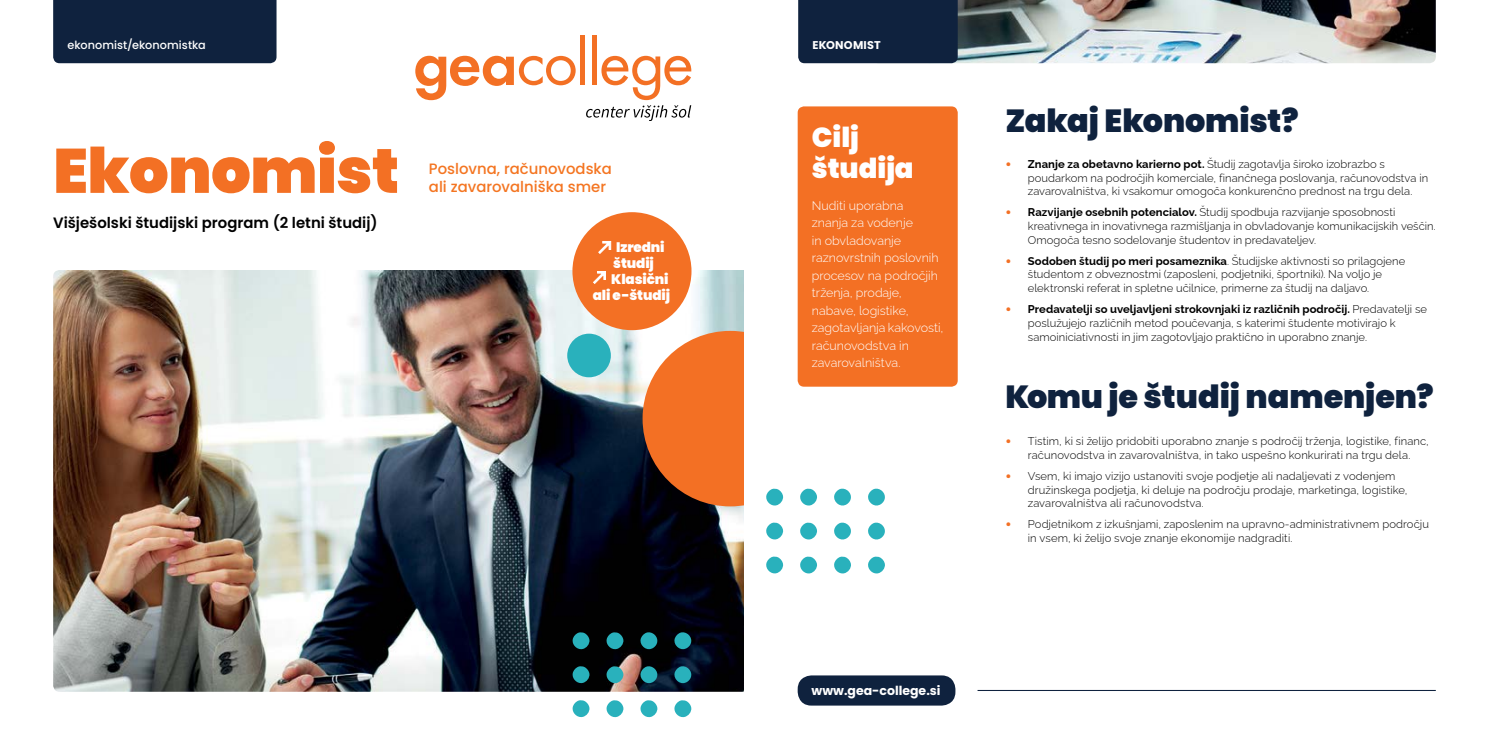
<style>
.page{position:relative;width:1489px;height:745px;background:#fff}
.page>*{position:absolute;margin:0;border:0;box-sizing:border-box;transform-origin:0 0}
.t1{font:900 62.5px "Poppins";letter-spacing:-.01em;color:#f37024}
.t2{font:900 31.88px "Poppins";letter-spacing:-.005em;color:#0f223e}
.t3{font:900 27.5px/31.2px "Poppins";color:#fff}
.t4{font:500 15px/18.8px "Poppins";color:#f47521}
.t5{font:600 15px "Poppins";color:#000}
.t6{font:900 13.75px/16.2px "Poppins";letter-spacing:-.01em;color:#fff;text-align:right}
.t7{font:300 12.5px/17.5px "Raleway";letter-spacing:-.005em;color:#fff}
.t8{font:700 12.5px "Poppins";color:#fff}
.t9{font:300 11.25px/13.8px "Raleway";letter-spacing:.005em;color:#000}
.t10{font:500 11.25px "Poppins";letter-spacing:.005em;color:#fff}
.t11{font:700 11.25px "Poppins";letter-spacing:.02em;color:#fff}
.s1{font-family:"Poppins";font-weight:900;color:#f37024}
.s2{font-weight:700}
</style>
<div class="page">
<img style="left:53px;top:270px;width:691px;height:421px">
<div style="left:572px;top:212px;width:119px;height:118px;background:#f37024;border-radius:50%"></div>
<svg style="left:598px;top:241px;width:13px;height:13px"></svg>
<svg style="left:593px;top:271px;width:13px;height:13px"></svg>
<div style="left:567px;top:333px;width:44px;height:44px;background:#29b1bc;border-radius:22px"></div>
<div style="left:642px;top:330px;width:176px;height:176px;background:#f37024;border-radius:50%"></div>
<div style="left:53px;top:0;width:223px;height:63px;background:#0f223e"></div>
<svg style="left:571px;top:631px;width:19px;height:18px"></svg>
<svg style="left:605px;top:631px;width:18px;height:18px"></svg>
<svg style="left:640px;top:631px;width:18px;height:18px"></svg>
<svg style="left:674px;top:631px;width:18px;height:18px"></svg>
<svg style="left:571px;top:665px;width:19px;height:18px"></svg>
<svg style="left:605px;top:665px;width:18px;height:18px"></svg>
<svg style="left:640px;top:665px;width:18px;height:18px"></svg>
<svg style="left:674px;top:665px;width:18px;height:18px"></svg>
<svg style="left:572px;top:700px;width:18px;height:17px"></svg>
<svg style="left:606px;top:700px;width:17px;height:17px"></svg>
<svg style="left:640px;top:700px;width:17px;height:17px"></svg>
<svg style="left:674px;top:700px;width:17px;height:17px"></svg>
<svg style="left:415px;top:56px;width:160px;height:44px"></svg>
<hr style="left:580px;top:35px;width:4px;height:49px;background:#f37024">
<div style="left:592px;top:35px;width:5px;height:49px;background:#f37024"></div>
<svg style="left:586px;top:56px;width:105px;height:64px"></svg>
<div style="left:744px;top:0;width:150px;height:744px;background:#fff"></div>
<img style="left:957px;top:0;width:478px;height:63px">
<hr style="left:977px;top:689px;width:458px;height:1px;background:#0f223e">
<div style="left:797px;top:106px;width:160px;height:280px;background:#f37024;border-radius:6px"></div>
<div style="left:798px;top:0;width:159px;height:63px;background:#0f223e"></div>
<div style="left:797px;top:675px;width:158px;height:30px;background:#0f223e;border-radius:14px"></div>
<svg style="left:766px;top:488px;width:17px;height:18px"></svg>
<svg style="left:800px;top:488px;width:17px;height:18px"></svg>
<svg style="left:834px;top:488px;width:17px;height:17px"></svg>
<svg style="left:868px;top:488px;width:17px;height:17px"></svg>
<svg style="left:766px;top:522px;width:17px;height:18px"></svg>
<svg style="left:800px;top:522px;width:17px;height:18px"></svg>
<svg style="left:834px;top:522px;width:17px;height:17px"></svg>
<svg style="left:868px;top:522px;width:17px;height:17px"></svg>
<svg style="left:766px;top:556px;width:17px;height:18px"></svg>
<svg style="left:800px;top:556px;width:17px;height:18px"></svg>
<svg style="left:834px;top:556px;width:17px;height:18px"></svg>
<svg style="left:868px;top:556px;width:17px;height:18px"></svg>
<p class="t10" style="left:67px;top:39px;width:140px">ekonomist/ekonomistka</p>
<p class="t1" style="left:53px;top:135px;width:347px">Ekonomist</p>
<p class="t5" style="left:53px;top:213px;width:326px">Višješolski študijski program (2 letni študij)</p>
<p class="t4" style="left:429px;top:159px;width:184px">Poslovna, računovodska ali zavarovalniška smer</p>
<p class="t6" style="left:616px;top:238px;width:50px">Izredni</p>
<p class="t6" style="left:613px;top:255px;width:42px">študij</p>
<p class="t6" style="left:592px;top:271px;width:79px">Klasični ali e-študij</p>
<p class="t11" style="left:812px;top:39px;width:70px">EKONOMIST</p>
<p class="t3" style="left:811px;top:122px;width:103px">Cilj študija</p>
<p class="t7" style="left:811px;top:195px;width:133px">Nuditi uporabna<br>znanja za vodenje<br>in obvladovanje raznovrstnih poslovnih procesov na področjih trženja, prodaje, nabave, logistike, zagotavljanja kakovosti, računovodstva in zavarovalništva.</p>
<p class="t8" style="left:811px;top:682px;width:130px">www.gea-college.si</p>
<p class="t2" style="left:1005px;top:103px;width:294px">Zakaj Ekonomist?</p>
<p class="t9" style="left:1027px;top:156px;width:402px;text-indent:-22px"><span class="s1">•</span> <span class="s2">Znanje za obetavno karierno pot.</span> Študij zagotavlja široko izobrazbo s poudarkom na področjih komerciale, finančnega poslovanja, računovodstva in zavarovalništva, ki vsakomur omogoča konkurenčno prednost na trgu dela.</p>
<p class="t9" style="left:1027px;top:204px;width:409px;text-indent:-22px"><span class="s1">•</span> <span class="s2">Razvijanje osebnih potencialov.</span> Študij spodbuja razvijanje sposobnosti kreativnega in inovativnega razmišljanja in obvladovanje komunikacijskih veščin.<br>Omogoča tesno sodelovanje študentov in predavateljev.</p>
<p class="t9" style="left:1027px;top:252px;width:379px;text-indent:-22px"><span class="s1">•</span> <span class="s2">Sodoben študij po meri posameznika</span>. Študijske aktivnosti so prilagojene študentom z obveznostmi (zaposleni, podjetniki, športniki). Na voljo je elektronski referat in spletne učilnice, primerne za študij na daljavo.</p>
<p class="t9" style="left:1027px;top:301px;width:400px;text-indent:-22px"><span class="s1">•</span> <span class="s2">Predavatelji so uveljavljeni strokovnjaki iz različnih področij.</span> Predavatelji se poslužujejo različnih metod poučevanja, s katerimi študente motivirajo k samoiniciativnosti in jim zagotovljajo praktično in uporabno znanje.</p>
<p class="t2" style="left:1005px;top:378px;width:430px">Komu je študij namenjen?</p>
<p class="t9" style="left:1005px;top:433px;width:425px;text-align:center"><span class="s1">•</span> Tistim, ki si želijo pridobiti uporabno znanje s področij trženja, logistike, financ, računovodstva in zavarovalništva, in tako uspešno konkurirati na trgu dela.</p>
<p class="t9" style="left:1027px;top:467px;width:381px;text-indent:-22px"><span class="s1">•</span> Vsem, ki imajo vizijo ustanoviti svoje podjetje ali nadaljevati z vodenjem družinskega podjetja, ki deluje na področju prodaje, marketinga, logistike, zavarovalništva ali računovodstva.</p>
<p class="t9" style="left:1027px;top:516px;width:402px;text-indent:-22px"><span class="s1">•</span> Podjetnikom z izkušnjami, zaposlenim na upravno-administrativnem področju in vsem, ki želijo svoje znanje ekonomije nadgraditi.</p>
</div>
